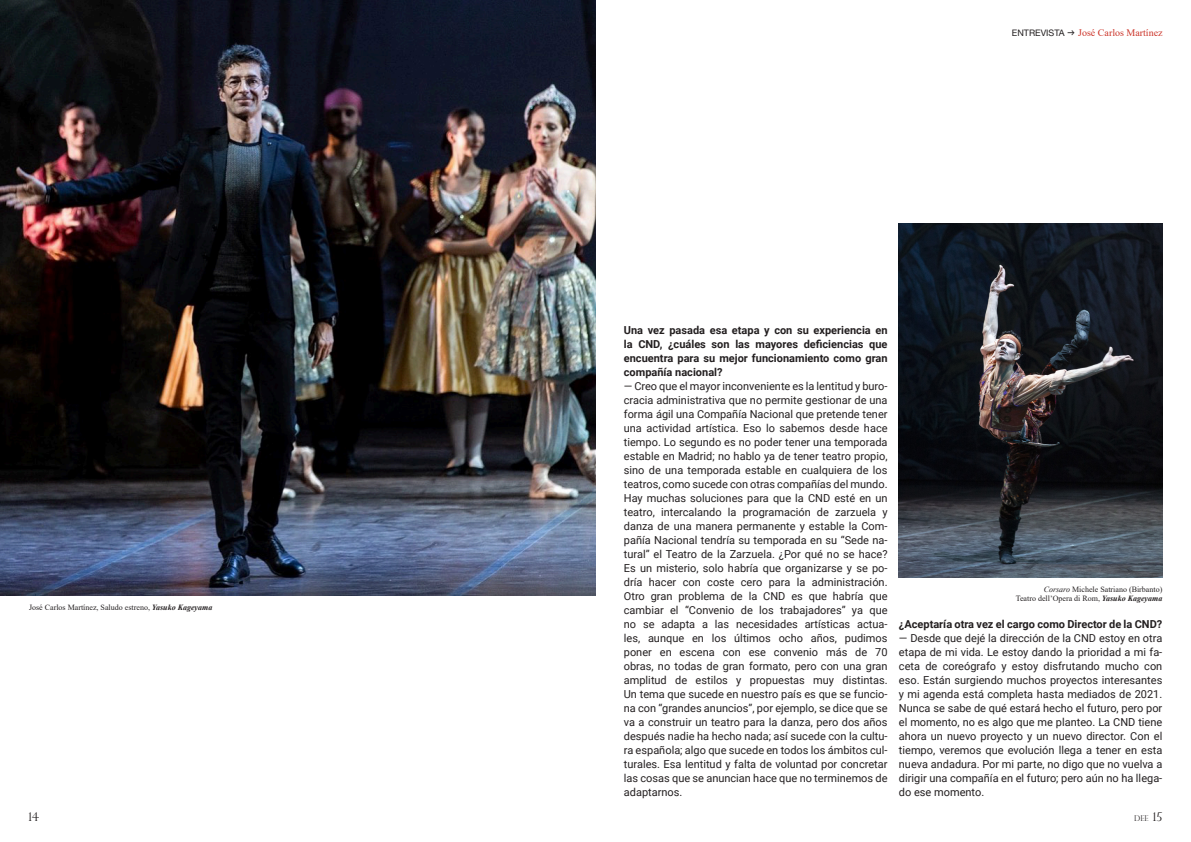
<style>
.page{position:relative;width:1191px;height:842px;background:#fff}
.page>*{position:absolute;margin:0;border:0;box-sizing:border-box;transform-origin:0 0}
.t1{font:300 12px "Perpetua Titling";color:#231f20}
.Reapuesta{font:11px/14px "Roboto";color:#231f20;text-align:justify}
.Pregunta{font:700 11px/14px "Roboto";color:#231f20;text-align:justify}
.t2{font:10px "Times New Roman";color:#cc352a}
.Pie{font:8px/9.6px "Times New Roman";color:#231f20;text-align:right}
.t3{font:300 8px "Perpetua Titling";color:#231f20}
.s1{font-weight:700;font-style:italic}
.s2{font-family:"Helvetica Neue LT Std";font-size:9px;color:#231f20}
.s3{font-family:"Sharp Grotesk Book 20";font-size:9px;color:#231f20}
.s4{font-style:italic}
.s5{font-size:12px}
</style>
<div class="page">
<img style="left:0;top:0;width:595px;height:595px">
<img style="left:899px;top:223px;width:263px;height:355px">
<p class="Pie" style="left:29px;top:602px;width:185px">José Carlos Martínez, Saludo estreno, <span class="s1">Yasuko Kageyama</span></p>
<p class="t2" style="left:1012px;top:25px;width:152px"><span class="s2">ENTREVISTA</span> <span class="s3">→</span> José Carlos Martínez</p>
<p class="Pregunta" style="left:624px;top:322px;width:265px">Una vez pasada esa etapa y con su experiencia en la CND, ¿cuáles son las mayores deficiencias que encuentra para su mejor funcionamiento como gran compañía nacional?</p>
<p class="Reapuesta" style="left:624px;top:378px;width:265px">― Creo que el mayor inconveniente es la lentitud y buro&shy;cracia administrativa que no permite gestionar de una forma ágil una Compañía Nacional que pretende tener una actividad artística. Eso lo sabemos desde hace tiempo. Lo segundo es no poder tener una temporada estable en Madrid; no hablo ya de tener teatro propio, sino de una temporada estable en cualquiera de los teatros, como sucede con otras compañías del mundo.<br>Hay muchas soluciones para que la CND esté en un teatro, intercalando la programación de zarzuela y danza de una manera permanente y estable la Com&shy;pañía Nacional tendría su temporada en su “Sede na&shy;tural” el Teatro de la Zarzuela. ¿Por qué no se hace?<br>Es un misterio, solo habría que organizarse y se po&shy;dría hacer con coste cero para la administración.<br>Otro gran problema de la CND es que habría que cambiar el “Convenio de los trabajadores” ya que no se adapta a las necesidades artísticas actua&shy;les, aunque en los últimos ocho años, pudimos poner en escena con ese convenio más de 70 obras, no todas de gran formato, pero con una gran amplitud de estilos y propuestas muy distintas.<br>Un tema que sucede en nuestro país es que se funcio&shy;na con “grandes anuncios”, por ejemplo, se dice que se va a construir un teatro para la danza, pero dos años después nadie ha hecho nada; así sucede con la cultu&shy;ra española; algo que sucede en todos los ámbitos cul&shy;turales. Esa lentitud y falta de voluntad por concretar las cosas que se anuncian hace que no terminemos de adaptarnos.</p>
<p class="Pie" style="left:1015px;top:584px;width:148px"><span class="s4">Corsaro</span> Michele Satriano (Birbanto)<br>Teatro dell’Opera di Rom, <span class="s1">Yasuko Kageyama</span></p>
<p class="Pregunta" style="left:899px;top:616px;width:265px">¿Aceptaría otra vez el cargo como Director de la CND?</p>
<p class="Reapuesta" style="left:899px;top:630px;width:265px">― Desde que dejé la dirección de la CND estoy en otra etapa de mi vida. Le estoy dando la prioridad a mi fa&shy;ceta de coreógrafo y estoy disfrutando mucho con eso. Están surgiendo muchos proyectos interesantes y mi agenda está completa hasta mediados de 2021.<br>Nunca se sabe de qué estará hecho el futuro, pero por el momento, no es algo que me planteo. La CND tiene ahora un nuevo proyecto y un nuevo director. Con el tiempo, veremos que evolución llega a tener en esta nueva andadura. Por mi parte, no digo que no vuelva a dirigir una compañía en el futuro; pero aún no ha llega&shy;do ese momento.</p>
<p class="t1" style="left:28px;top:810px;width:13px">14</p>
<p class="t3" style="left:1134px;top:813px;width:30px">DEE <span class="s5">15</span></p>
</div>
